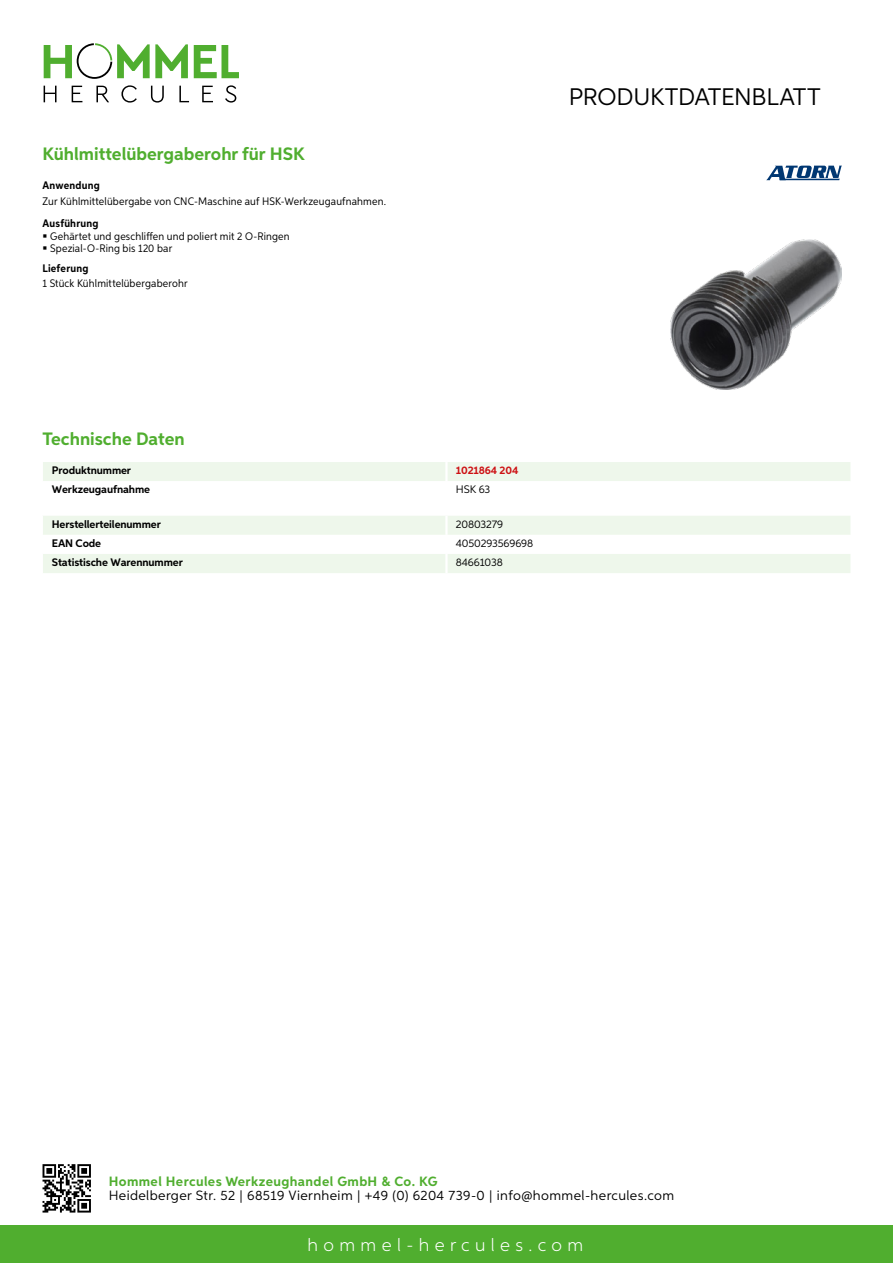
<style>
.page{position:relative;width:893px;height:1263px;background:#fff}
.page>*{position:absolute;margin:0;border:0;box-sizing:border-box;transform-origin:0 0}
.t1{font:24px "Aspira";letter-spacing:-.01em;color:#000}
.t2{font:700 18px "Aspira";color:#50ae2f}
.t3{font:300 18px "Aspira";letter-spacing:.3em;color:#fff}
.t4{font:13.5px "Aspira";letter-spacing:.03em;color:#000}
.t5{font:700 13.5px "Aspira";letter-spacing:.03em;color:#50ae2f}
.t6{font:10.95px/12.8px "Aspira Nar";letter-spacing:.015em;color:#000}
.t7{font:700 10.95px "Aspira";letter-spacing:-.01em;color:#000}
.t8{font:10.95px "Aspira";letter-spacing:-.01em;color:#000}
.t9{font:700 10.95px "Aspira Nar";letter-spacing:.02em;color:#000}
.t10{font:700 10.95px "Aspira";letter-spacing:-.01em;color:#cd1013}
</style>
<div class="page">
<div style="left:0;top:1226px;width:893px;height:37px;background:#50ae2f"></div>
<svg style="left:43px;top:1164px;width:48px;height:48px"></svg>
<svg style="left:194px;top:45px;width:45px;height:33px"></svg>
<svg style="left:44px;top:43px;width:144px;height:36px"></svg>
<svg style="left:44px;top:86px;width:13px;height:16px"></svg>
<svg style="left:72px;top:86px;width:10px;height:16px"></svg>
<svg style="left:96px;top:86px;width:13px;height:16px"></svg>
<svg style="left:121px;top:85px;width:16px;height:18px"></svg>
<svg style="left:151px;top:86px;width:13px;height:17px"></svg>
<svg style="left:179px;top:86px;width:10px;height:16px"></svg>
<svg style="left:202px;top:86px;width:11px;height:16px"></svg>
<svg style="left:225px;top:85px;width:11px;height:18px"></svg>
<div style="left:43px;top:462px;width:807px;height:19px;background:#eef7eb"></div>
<svg style="left:43px;top:516px;width:807px;height:57px"></svg>
<hr style="left:445px;top:554px;width:3px;height:19px;background:#fff">
<img style="left:671px;top:239px;width:171px;height:150px">
<svg style="left:766px;top:166px;width:76px;height:14px"></svg>
<h2 class="t2" style="left:43px;top:142px;width:264px">Kühlmittelübergaberohr für HSK</h2>
<p class="t9" style="left:43px;top:179px;width:59px">Anwendung</p>
<p class="t6" style="left:43px;top:194px;width:345px">Zur Kühlmittelübergabe von CNC-Maschine auf HSK-Werkzeugaufnahmen.</p>
<p class="t9" style="left:43px;top:216px;width:58px">Ausführung</p>
<p class="t6" style="left:50px;top:229px;width:241px">Gehärtet und geschliffen und poliert mit 2 O-Ringen<br>Spezial-O-Ring bis 120 bar</p>
<p class="t9" style="left:43px;top:261px;width:47px">Lieferung</p>
<p class="t6" style="left:43px;top:276px;width:147px">1 Stück Kühlmittelübergaberohr</p>
<h1 class="t1" style="left:569px;top:82px;width:253px">Produktdatenblatt</h1>
<h2 class="t2" style="left:43px;top:428px;width:144px">Technische Daten</h2>
<p class="t7" style="left:52px;top:463px;width:81px">Produktnummer</p>
<p class="t10" style="left:456px;top:463px;width:64px">1021864 204</p>
<p class="t7" style="left:52px;top:483px;width:100px">Werkzeugaufnahme</p>
<p class="t8" style="left:456px;top:483px;width:36px">HSK 63</p>
<p class="t7" style="left:52px;top:517px;width:111px">Herstellerteilenummer</p>
<p class="t8" style="left:456px;top:517px;width:49px">20803279</p>
<p class="t7" style="left:52px;top:536px;width:51px">EAN Code</p>
<p class="t8" style="left:456px;top:536px;width:79px">4050293569698</p>
<p class="t7" style="left:52px;top:555px;width:132px">Statistische Warennummer</p>
<p class="t8" style="left:456px;top:555px;width:49px">84661038</p>
<p class="t5" style="left:109px;top:1172px;width:330px">Hommel Hercules Werkzeughandel GmbH &amp; Co. KG</p>
<p class="t4" style="left:109px;top:1187px;width:567px">Heidelberger Str. 52 | 68519 Viernheim | +49 (0) 6204 739-0 | info@hommel-hercules.com</p>
<h2 class="t3" style="left:307px;top:1234px;width:277px">hommel-hercules.com</h2>
</div>
